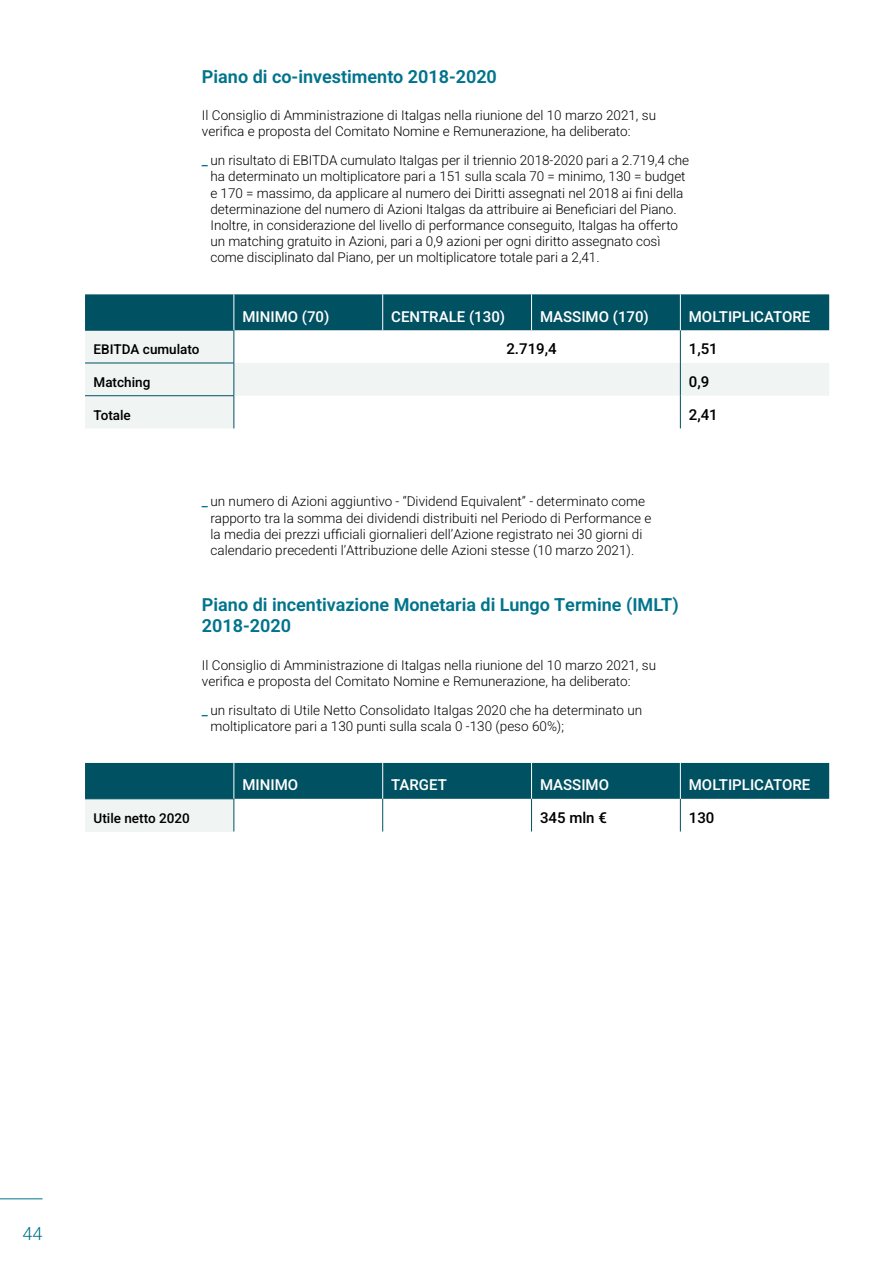
<style>
.page{position:relative;width:893px;height:1263px;background:#fff}
.page>*{position:absolute;margin:0;border:0;box-sizing:border-box;transform-origin:0 0}
.t1{font:600 18px/21.6px "Heebo";color:#00748c}
.t2{font:300 18px "Heebo";color:#00748c}
.t3{font:500 15px "Heebo";color:#fff}
.t4{font:500 15px "Heebo";color:#000}
.t5{font:300 13.5px/16.2px "Heebo";color:#000}
.t6{font:500 13.5px "Heebo";color:#000}
.s1{font-weight:500;color:#00748c}
</style>
<div class="page">
<hr style="left:0;top:1198px;width:43px;height:1px;background:#00748c">
<div style="left:85px;top:294px;width:744px;height:36px;background:#005162"></div>
<svg style="left:85px;top:330px;width:744px;height:98px"></svg>
<hr style="left:680px;top:330px;width:1px;height:33px;background:#005162">
<hr style="left:680px;top:363px;width:1px;height:33px;background:#005162">
<hr style="left:680px;top:396px;width:1px;height:32px;background:#005162">
<hr style="left:85px;top:330px;width:149px;height:1px;background:#005162">
<hr style="left:85px;top:363px;width:149px;height:1px;background:#005162">
<hr style="left:85px;top:395px;width:149px;height:1px;background:#005162">
<hr style="left:234px;top:330px;width:1px;height:33px;background:#005162">
<hr style="left:234px;top:363px;width:1px;height:32px;background:#005162">
<hr style="left:234px;top:396px;width:1px;height:32px;background:#005162">
<hr style="left:234px;top:294px;width:1px;height:36px;background:#fff">
<hr style="left:382px;top:294px;width:1px;height:36px;background:#fff">
<hr style="left:531px;top:294px;width:1px;height:36px;background:#fff">
<hr style="left:680px;top:294px;width:1px;height:36px;background:#fff">
<div style="left:85px;top:763px;width:744px;height:36px;background:#005162"></div>
<div style="left:85px;top:799px;width:149px;height:32px;background:#f0f5f4"></div>
<hr style="left:680px;top:799px;width:1px;height:32px;background:#005162">
<hr style="left:85px;top:798px;width:149px;height:1px;background:#005162">
<hr style="left:234px;top:799px;width:1px;height:32px;background:#005162">
<hr style="left:234px;top:763px;width:1px;height:36px;background:#fff">
<hr style="left:382px;top:763px;width:1px;height:36px;background:#fff">
<hr style="left:531px;top:763px;width:1px;height:36px;background:#fff">
<hr style="left:680px;top:763px;width:1px;height:36px;background:#fff">
<hr style="left:382px;top:799px;width:1px;height:32px;background:#005162">
<hr style="left:531px;top:799px;width:1px;height:32px;background:#005162">
<h1 class="t1" style="left:202px;top:65px;width:296px">Piano di co-investimento 2018-2020</h1>
<p class="t5" style="left:202px;top:107px;width:456px">Il Consiglio di Amministrazione di Italgas nella riunione del 10 marzo 2021, su verifica e proposta del Comitato Nomine e Remunerazione, ha deliberato:</p>
<p class="t5" style="left:210px;top:152px;width:480px;text-indent:-9px"><span class="s1">_</span> un risultato di EBITDA cumulato Italgas per il triennio 2018-2020 pari a 2.719,4 che ha determinato un moltiplicatore pari a 151 sulla scala 70 = minimo, 130 = budget e 170 = massimo, da applicare al numero dei Diritti assegnati nel 2018 ai fini della determinazione del numero di Azioni Italgas da attribuire ai Beneficiari del Piano.<br>Inoltre, in considerazione del livello di performance conseguito, Italgas ha offerto un matching gratuito in Azioni, pari a 0,9 azioni per ogni diritto assegnato così come disciplinato dal Piano, per un moltiplicatore totale pari a 2,41.</p>
<p class="t3" style="left:242px;top:306px;width:89px">MINIMO (70)</p>
<p class="t3" style="left:391px;top:306px;width:115px">CENTRALE (130)</p>
<p class="t3" style="left:540px;top:306px;width:110px">MASSIMO (170)</p>
<p class="t3" style="left:689px;top:306px;width:123px">MOLTIPLICATORE</p>
<p class="t6" style="left:94px;top:340px;width:107px">EBITDA cumulato</p>
<p class="t4" style="left:506px;top:339px;width:52px">2.719,4</p>
<p class="t4" style="left:689px;top:339px;width:30px">1,51</p>
<p class="t6" style="left:94px;top:373px;width:58px">Matching</p>
<p class="t4" style="left:689px;top:371px;width:22px">0,9</p>
<p class="t6" style="left:94px;top:406px;width:39px">Totale</p>
<p class="t4" style="left:689px;top:404px;width:30px">2,41</p>
<p class="t5" style="left:210px;top:493px;width:442px;text-indent:-9px"><span class="s1">_</span> un numero di Azioni aggiuntivo - “Dividend Equivalent” - determinato come rapporto tra la somma dei dividendi distribuiti nel Periodo di Performance e la media dei prezzi ufficiali giornalieri dell’Azione registrato nei 30 giorni di calendario precedenti l’Attribuzione delle Azioni stesse (10 marzo 2021).</p>
<h1 class="t1" style="left:202px;top:593px;width:478px">Piano di incentivazione Monetaria di Lungo Termine (IMLT)<br>2018-2020</h1>
<p class="t5" style="left:202px;top:657px;width:456px">Il Consiglio di Amministrazione di Italgas nella riunione del 10 marzo 2021, su verifica e proposta del Comitato Nomine e Remunerazione, ha deliberato:</p>
<p class="t5" style="left:210px;top:702px;width:433px;text-indent:-9px"><span class="s1">_</span> un risultato di Utile Netto Consolidato Italgas 2020 che ha determinato un moltiplicatore pari a 130 punti sulla scala 0 -130 (peso 60%);</p>
<p class="t3" style="left:242px;top:774px;width:57px">MINIMO</p>
<p class="t3" style="left:391px;top:774px;width:57px">TARGET</p>
<p class="t3" style="left:540px;top:774px;width:71px">MASSIMO</p>
<p class="t3" style="left:689px;top:774px;width:123px">MOLTIPLICATORE</p>
<p class="t6" style="left:94px;top:809px;width:98px">Utile netto 2020</p>
<p class="t4" style="left:540px;top:807px;width:68px">345 mln €</p>
<p class="t4" style="left:689px;top:807px;width:27px">130</p>
<h1 class="t2" style="left:23px;top:1221px;width:21px">44</h1>
</div>
